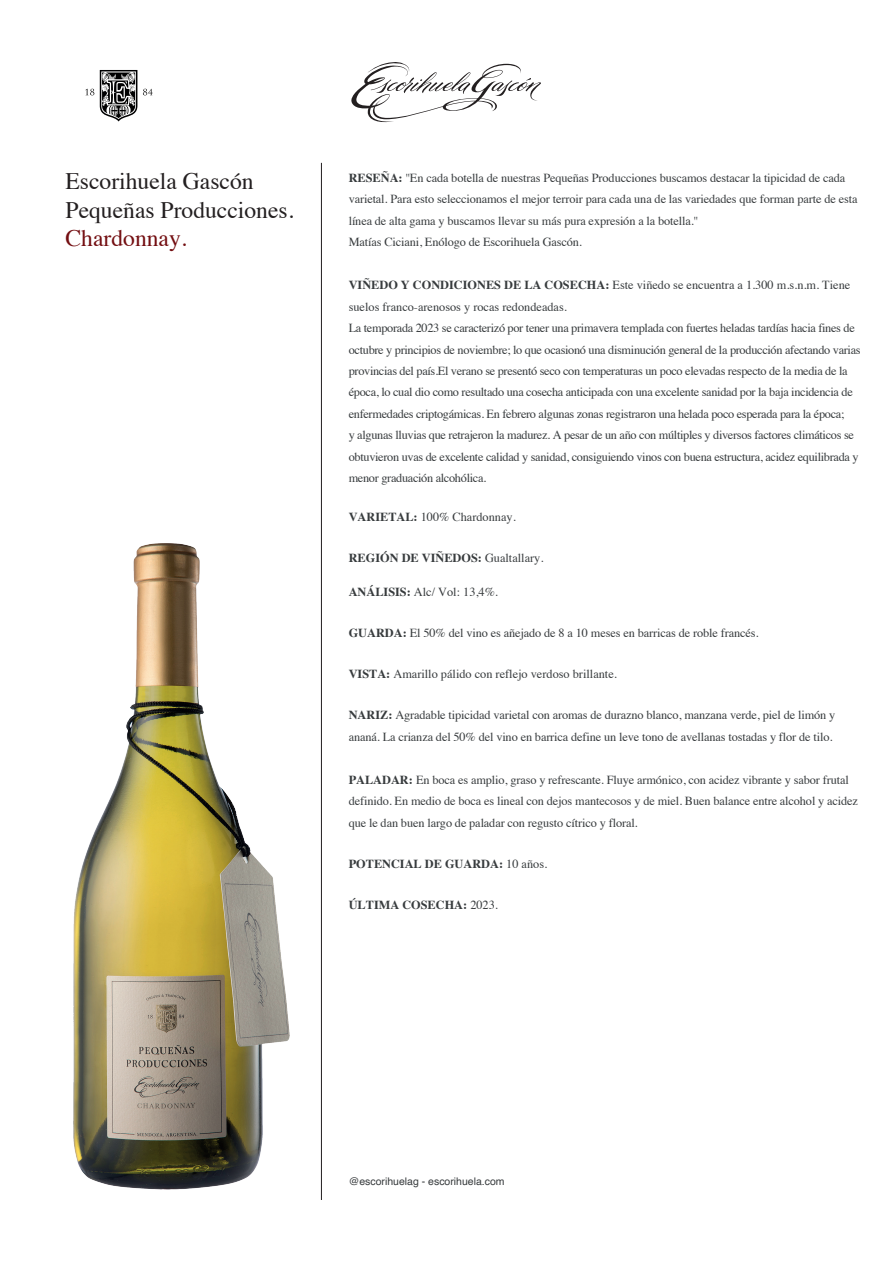
<style>
.page{position:relative;width:893px;height:1263px;background:#fff}
.page>*{position:absolute;margin:0;border:0;box-sizing:border-box;transform-origin:0 0}
.t1{font:23.55px/28.3px "Times";color:#231f20}
.t2{font:23.55px "Times";color:#730e11}
.t3{font:12.3px/21.5px "Times";letter-spacing:-.01em;color:#373b3d}
.t4{font:700 12.3px "Times";color:#373b3d}
.t5{font:10.5px "Helvetica";color:#373b3d}
.s1{font-weight:700}
.s2{font-weight:400}
</style>
<div class="page">
<hr style="left:321px;top:163px;width:1px;height:1036px;background:#231f20">
<img style="left:73px;top:543px;width:217px;height:647px">
<svg style="left:85px;top:89px;width:9px;height:6px"></svg>
<svg style="left:143px;top:89px;width:10px;height:6px"></svg>
<svg style="left:100px;top:70px;width:37px;height:51px"></svg>
<svg style="left:351px;top:62px;width:190px;height:61px"></svg>
<h1 class="t1" style="left:66px;top:165px;width:230px">Escorihuela Gascón<br>Pequeñas Producciones.</h1>
<h1 class="t2" style="left:66px;top:216px;width:123px">Chardonnay.</h1>
<p class="t3" style="left:349px;top:166px;width:510px"><span class="s1">RESEÑA:</span> ''En cada botella de nuestras Pequeñas Producciones buscamos destacar la tipicidad de cada varietal. Para esto seleccionamos el mejor terroir para cada una de las variedades que forman parte de esta línea de alta gama y buscamos llevar su más pura expresión a la botella.''<br>Matías Ciciani, Enólogo de Escorihuela Gascón.</p>
<p class="t3" style="left:349px;top:273px;width:513px"><span class="s1">VIÑEDO Y CONDICIONES DE LA COSECHA:</span> Este viñedo se encuentra a 1.300 m.s.n.m. Tiene suelos franco-arenosos y rocas redondeadas.<br>La temporada 2023 se caracterizó por tener una primavera templada con fuertes heladas tardías hacia fines de octubre y principios de noviembre; lo que ocasionó una disminución general de la producción afectando varias provincias del país.El verano se presentó seco con temperaturas un poco elevadas respecto de la media de la época, lo cual dio como resultado una cosecha anticipada con una excelente sanidad por la baja incidencia de enfermedades criptogámicas. En febrero algunas zonas registraron una helada poco esperada para la época;<br>y algunas lluvias que retrajeron la madurez. A pesar de un año con múltiples y diversos factores climáticos se obtuvieron uvas de excelente calidad y sanidad, consiguiendo vinos con buena estructura, acidez equilibrada y menor graduación alcohólica.</p>
<p class="t3" style="left:349px;top:505px;width:169px"><span class="s1">VARIETAL:</span> 100% Chardonnay.</p>
<p class="t4" style="left:349px;top:546px;width:196px">REGIÓN DE VIÑEDOS: <span class="s2">Gualtallary.</span></p>
<p class="t3" style="left:349px;top:580px;width:151px"><span class="s1">ANÁLISIS:</span> Alc/ Vol: 13,4%.</p>
<p class="t3" style="left:349px;top:621px;width:411px"><span class="s1">GUARDA:</span> El 50% del vino es añejado de 8 a 10 meses en barricas de roble francés.</p>
<p class="t3" style="left:349px;top:662px;width:270px"><span class="s1">VISTA:</span> Amarillo pálido con reflejo verdoso brillante.</p>
<p class="t3" style="left:349px;top:703px;width:488px"><span class="s1">NARIZ:</span> Agradable tipicidad varietal con aromas de durazno blanco, manzana verde, piel de limón y ananá. La crianza del 50% del vino en barrica define un leve tono de avellanas tostadas y flor de tilo.</p>
<p class="t3" style="left:349px;top:768px;width:511px"><span class="s1">PALADAR:</span> En boca es amplio, graso y refrescante. Fluye armónico, con acidez vibrante y sabor frutal definido. En medio de boca es lineal con dejos mantecosos y de miel. Buen balance entre alcohol y acidez que le dan buen largo de paladar con regusto cítrico y floral.</p>
<p class="t4" style="left:349px;top:852px;width:200px">POTENCIAL DE GUARDA: <span class="s2">10 años.</span></p>
<p class="t4" style="left:349px;top:892px;width:151px">ÚLTIMA COSECHA: <span class="s2">2023.</span></p>
<p class="t5" style="left:349px;top:1173px;width:157px">@escorihuelag - escorihuela.com</p>
</div>
